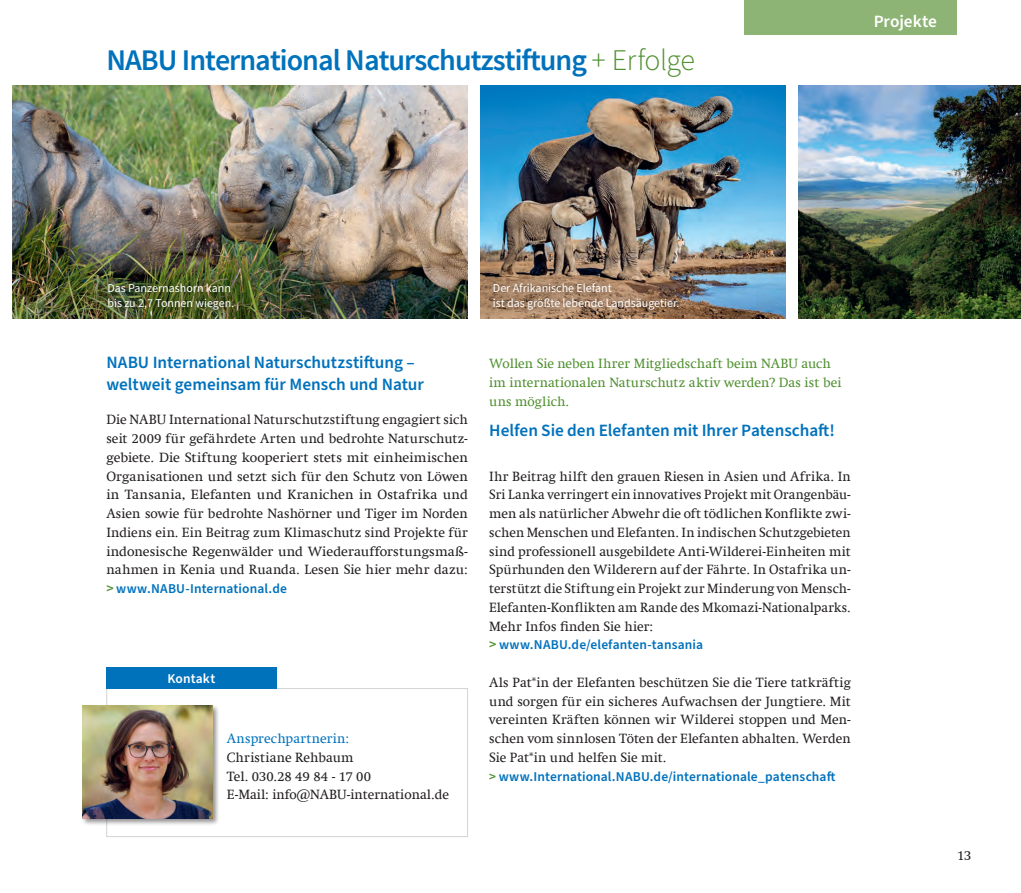
<style>
.page{position:relative;width:1021px;height:893px;background:#fff}
.page>*{position:absolute;margin:0;border:0;box-sizing:border-box;transform-origin:0 0}
.t1{font:600 30px "Source Sans Pro";letter-spacing:-.035em;color:#0072bc}
.t2{font:600 17.25px/21.8px "Source Sans Pro";color:#0072bc}
.t3{font:600 17.25px "Source Sans Pro";letter-spacing:-.005em;color:#fff}
.t4{font:13.5px/18.8px "Swift Com";color:#231f20;text-align:justify}
.t5{font:600 13.5px "Source Sans Pro";letter-spacing:.01em;color:#0072bc}
.t6{font:13.5px/18.8px "Swift Com";letter-spacing:.01em;color:#509030}
.t7{font:13.5px "Swift Com";letter-spacing:.01em;color:#0072bc}
.t8{font:600 13.5px "Source Sans Pro";letter-spacing:.01em;color:#fff}
.t9{font:12px/15px "Source Sans Pro";color:#fff}
.s1{font-weight:300;color:#509030}
.s2{font-size:14.25px;color:#509030}
.s3{color:#509030}
</style>
<div class="page">
<img style="left:13px;top:86px;width:455px;height:233px">
<img style="left:798px;top:85px;width:222px;height:234px">
<div style="left:106px;top:688px;width:362px;height:149px;background:#fff;border:1px solid #c7c8ca"></div>
<div style="left:81px;top:704px;width:139px;height:122px;background:#231f20;opacity:.5"></div>
<img style="left:83px;top:706px;width:130px;height:112px">
<div style="left:106px;top:668px;width:170px;height:21px;background:#0072bc"></div>
<img style="left:480px;top:85px;width:306px;height:234px">
<div style="left:744px;top:0;width:213px;height:34px;background:#8eb475"></div>
<div style="left:99px;top:274px;width:143px;height:45px;background:#231f20;opacity:.75"></div>
<div style="left:485px;top:274px;width:202px;height:45px;background:#231f20;opacity:.75"></div>
<h1 class="t1" style="left:106px;top:40px;width:590px">NABU International Naturschutzstiftung <span class="s1">+ Erfolge</span></h1>
<p class="t3" style="left:873px;top:9px;width:65px">Projekte</p>
<p class="t9" style="left:107px;top:280px;width:128px">Das Panzernashorn kann bis zu 2,7 Tonnen wiegen.</p>
<p class="t9" style="left:493px;top:280px;width:188px">Der Afrikanische Elefant<br>ist das größte lebende Landsäugetier.</p>
<p class="t2" style="left:106px;top:352px;width:319px">NABU International Naturschutzstiftung – weltweit gemeinsam für Mensch und Natur</p>
<p class="t4" style="left:106px;top:410px;width:363px">Die NABU International Naturschutzstiftung engagiert sich seit 2009 für gefährdete Arten und bedrohte Naturschutz&shy;gebiete. Die Stiftung kooperiert stets mit einheimischen Organisationen und setzt sich für den Schutz von Löwen in Tansania, Elefanten und Kranichen in Ostafrika und Asien sowie für bedrohte Nashörner und Tiger im Norden Indiens ein. Ein Beitrag zum Klimaschutz sind Projekte für indonesische Regenwälder und Wiederaufforstungsmaß&shy;nahmen in Kenia und Ruanda. Lesen Sie hier mehr dazu:</p>
<p class="t5" style="left:106px;top:580px;width:182px"><span class="s2">&gt;</span> www.NABU-International.de</p>
<p class="t8" style="left:167px;top:669px;width:49px">Kontakt</p>
<p class="t7" style="left:227px;top:731px;width:124px">Ansprechpartnerin:</p>
<p class="t4" style="left:227px;top:748px;width:223px;text-align:left">Christiane Rehbaum<br>Tel. 030.28 49 84 - 17 00<br>E-Mail: info@NABU-international.de</p>
<p class="t6" style="left:489px;top:354px;width:354px">Wollen Sie neben Ihrer Mitgliedschaft beim NABU auch im internationalen Naturschutz aktiv werden? Das ist bei uns möglich.</p>
<p class="t2" style="left:489px;top:420px;width:347px">Helfen Sie den Elefanten mit Ihrer Patenschaft!</p>
<p class="t4" style="left:489px;top:467px;width:363px">Ihr Beitrag hilft den grauen Riesen in Asien und Afrika. In Sri Lanka verringert ein innovatives Projekt mit Orangenbäu&shy;men als natürlicher Abwehr die oft tödlichen Konflikte zwi&shy;schen Menschen und Elefanten. In indischen Schutzgebieten sind professionell ausgebildete Anti-Wilderei-Einheiten mit Spürhunden den Wilderern auf der Fährte. In Ostafrika un&shy;terstützt die Stiftung ein Projekt zur Minderung von Mensch-Elefanten-Konflikten am Rande des Mkomazi-Nationalparks.<br>Mehr Infos finden Sie hier:</p>
<p class="t5" style="left:489px;top:636px;width:215px"><span class="s2">&gt;</span> www.NABU.de/elefanten-tansania</p>
<p class="t4" style="left:489px;top:673px;width:363px">Als Pat*in der Elefanten beschützen Sie die Tiere tatkräftig und sorgen für ein sicheres Aufwachsen der Jungtiere. Mit vereinten Kräften können wir Wilderei stoppen und Men&shy;schen vom sinnlosen Töten der Elefanten abhalten. Werden Sie Pat*in und helfen Sie mit.</p>
<p class="t5" style="left:489px;top:767px;width:348px"><span class="s3">&gt;</span> www.International.NABU.de/internationale_patenschaft</p>
<p class="t4" style="left:957px;top:846px;width:16px">13</p>
</div>
